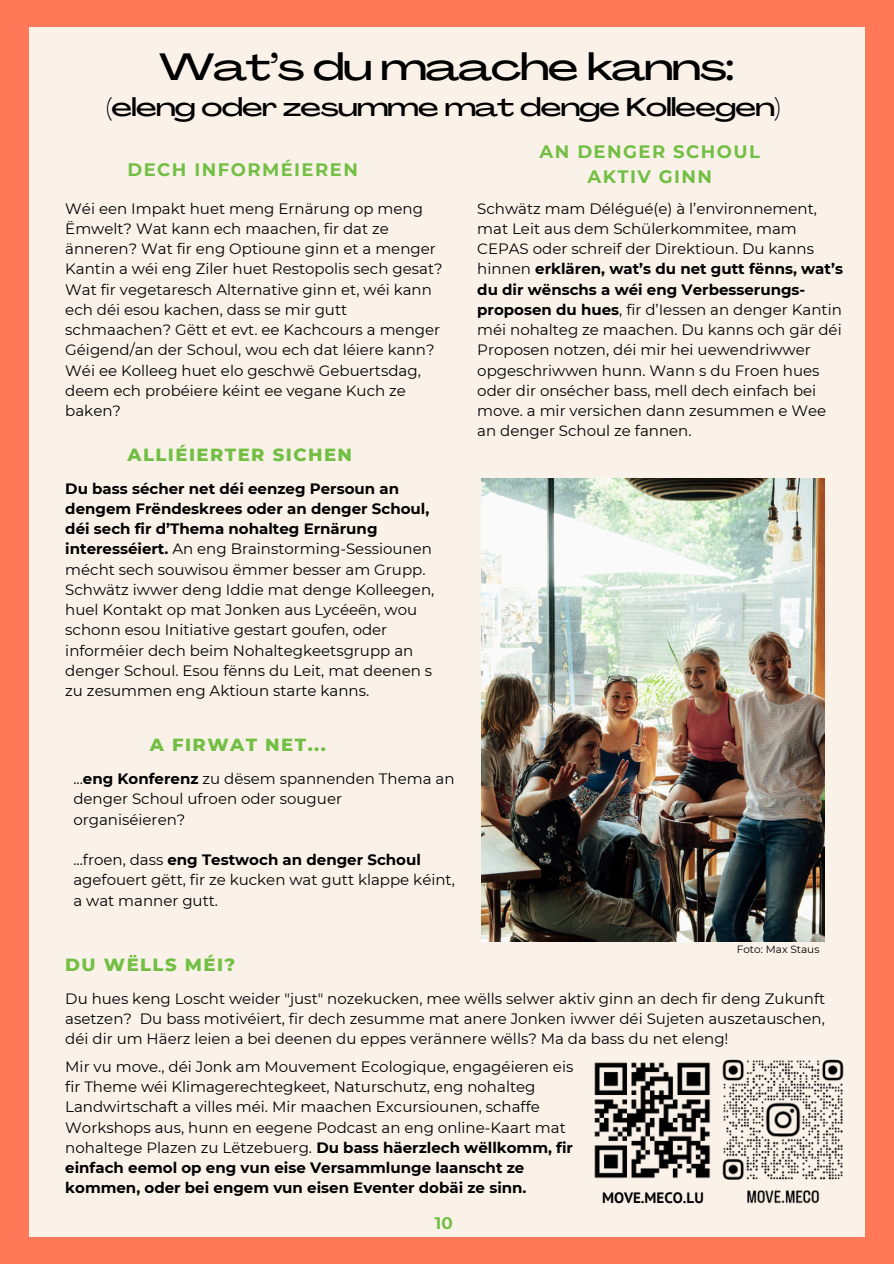
<style>
.page{position:relative;width:894px;height:1264px;background:#fff}
.page>*{position:absolute;margin:0;border:0;box-sizing:border-box;transform-origin:0 0}
.t1{font:500 37.5px "Agrandir Grand";letter-spacing:-.03em;color:#000001}
.t2{font:500 25.5px "Agrandir Grand";letter-spacing:-.03em;color:#000001}
.t3{font:800 18px "Montserrat";letter-spacing:.08em;color:#72bf44}
.t4{font:700 18px/24.8px "Montserrat";letter-spacing:.08em;color:#72bf44;text-align:center}
.t5{font:700 16.8px "Montserrat";color:#72bf44}
.t6{font:15px/20.2px "Montserrat";color:#000001}
.t7{font:700 15px "PT Sans";color:#000001}
.t8{font:10.5px "Montserrat";color:#000}
.s1{font-weight:700}
</style>
<div class="page">
<div style="left:0;top:0;width:893px;height:1263px;background:#ff7958"></div>
<div style="left:29px;top:27px;width:835px;height:1209px;background:#faf2e9"></div>
<img style="left:481px;top:478px;width:343px;height:463px">
<img style="left:594px;top:1062px;width:117px;height:117px">
<img style="left:722px;top:1059px;width:122px;height:145px">
<h1 class="t1" style="left:159px;top:52px;width:575px">Wat’s du maache kanns:</h1>
<h1 class="t2" style="left:106px;top:97px;width:675px">(eleng oder zesumme mat denge Kolleegen)</h1>
<h2 class="t4" style="left:127px;top:158px;width:232px">DECH INFORMÉIEREN</h2>
<h4 class="t6" style="left:65px;top:198px;width:379px">Wéi een Impakt huet meng Ernärung op meng Ëmwelt? Wat kann ech maachen, fir dat ze änneren? Wat fir eng Optioune ginn et a menger Kantin a wéi eng Ziler huet Restopolis sech gesat?<br>Wat fir vegetaresch Alternative ginn et, wéi kann ech déi esou kachen, dass se mir gutt schmaachen? Gëtt et evt. ee Kachcours a menger Géigend/an der Schoul, wou ech dat léiere kann?<br>Wéi ee Kolleeg huet elo geschwë Gebuertsdag, deem ech probéiere kéint ee vegane Kuch ze baken?</h4>
<h2 class="t3" style="left:127px;top:443px;width:226px">ALLIÉIERTER SICHEN</h2>
<h2 class="t6" style="left:65px;top:478px;width:370px"><span class="s1">Du bass sécher net déi eenzeg Persoun an dengem Frëndeskrees oder an denger Schoul, déi sech fir d’Thema nohalteg Ernärung interesséiert.</span> An eng Brainstorming-Sessiounen mécht sech souwisou ëmmer besser am Grupp.<br>Schwätz iwwer deng Iddie mat denge Kolleegen, huel Kontakt op mat Jonken aus Lycéeën, wou schonn esou Initiative gestart goufen, oder informéier dech beim Nohaltegkeetsgrupp an denger Schoul. Esou fënns du Leit, mat deenen s zu zesummen eng Aktioun starte kanns.</h2>
<p class="t3" style="left:150px;top:734px;width:177px">A FIRWAT NET...</p>
<h4 class="t6" style="left:73px;top:768px;width:382px">...<span class="s1">eng Konferenz</span> zu dësem spannenden Thema an denger Schoul ufroen oder souguer organiséieren?</h4>
<h4 class="t6" style="left:73px;top:849px;width:383px">...froen, dass <span class="s1">eng Testwoch an denger Schoul </span>agefouert gëtt, fir ze kucken wat gutt klappe kéint, a wat manner gutt.</h4>
<p class="t3" style="left:65px;top:953px;width:171px">DU WËLLS MÉI?</p>
<h4 class="t4" style="left:539px;top:139px;width:222px">AN DENGER SCHOUL<br>AKTIV GINN</h4>
<h4 class="t6" style="left:477px;top:198px;width:367px">Schwätz mam Délégué(e) à l’environnement, mat Leit aus dem Schülerkommitee, mam CEPAS oder schreif der Direktioun. Du kanns hinnen <span class="s1">erklären, wat’s du net gutt fënns, wat’s du dir wënschs a wéi eng Verbesserungs&shy;proposen du hues</span>, fir d’Iessen an denger Kantin méi nohalteg ze maachen. Du kanns och gär déi Proposen notzen, déi mir hei uewendriwwer opgeschriwwen hunn. Wann s du Froen hues oder dir onsécher bass, mell dech einfach bei move. a mir versichen dann zesummen e Wee an denger Schoul ze fannen.</h4>
<p class="t8" style="left:736px;top:942px;width:84px">Foto: Max Staus</p>
<h2 class="t6" style="left:65px;top:988px;width:761px;text-align:justify">Du hues keng Loscht weider "just" nozekucken, mee wëlls selwer aktiv ginn an dech fir deng Zukunft asetzen? Du bass motivéiert, fir dech zesumme mat anere Jonken iwwer déi Sujeten auszetauschen, déi dir um Häerz leien a bei deenen du eppes verännere wëlls? Ma da bass du net eleng!</h2>
<h4 class="t6" style="left:65px;top:1056px;width:509px">Mir vu move., déi Jonk am Mouvement Ecologique, engagéieren eis fir Theme wéi Klimagerechtegkeet, Naturschutz, eng nohalteg Landwirtschaft a villes méi. Mir maachen Excursiounen, schaffe Workshops aus, hunn en eegene Podcast an eng online-Kaart mat nohaltege Plazen zu Lëtzebuerg. <span class="s1">Du bass häerzlech wëllkomm, fir einfach eemol op eng vun eise Versammlunge laanscht ze kommen, oder bei engem vun eisen Eventer dobäi ze sinn.</span></h4>
<h2 class="t5" style="left:434px;top:1212px;width:19px">10</h2>
<h4 class="t7" style="left:602px;top:1187px;width:103px">MOVE.MECO.LU</h4>
</div>
